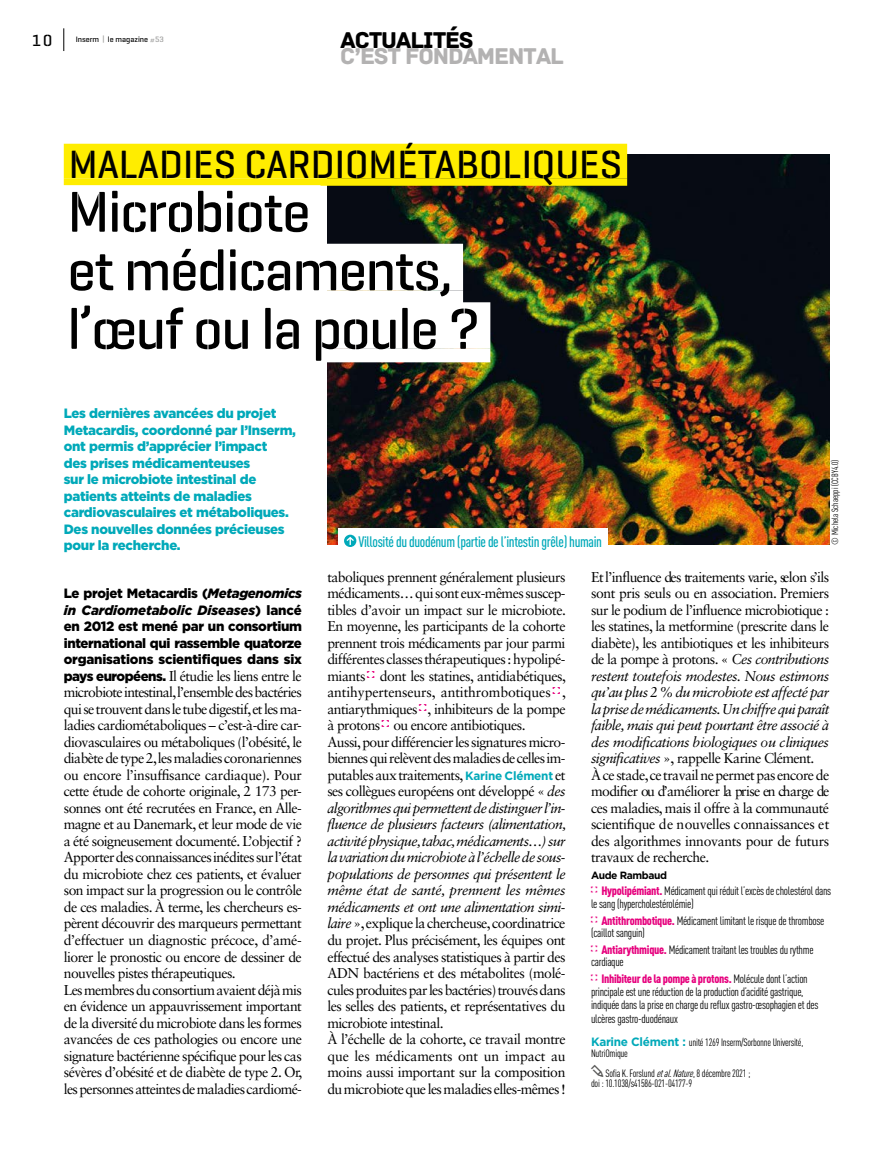
<style>
.page{position:relative;width:893px;height:1149px;background:#fff}
.page>*{position:absolute;margin:0;border:0;box-sizing:border-box;transform-origin:0 0}
.t1{font:500 58.5px/58.5px "Geogrotesque Stencil A";letter-spacing:-.025em;color:#000}
.t2{font:500 40.2px "Geogrotesque Stencil A";color:#000}
.t3{font:24px "Archive";letter-spacing:-.05em;color:#b3b2b2}
.t4{font:24px "Archive";letter-spacing:-.05em;color:#000}
.t5{font:500 16.5px "Geogrotesque Stencil A";color:#000}
.t6{font:500 condensed 15px "DINOT";letter-spacing:-.025em;color:#00a9b9}
.t7{font:14.25px/16.5px "Sabon LT Std";letter-spacing:-.04em;color:#000}
.t8{font:900 13.5px/16.5px "Gotham";letter-spacing:-.02em;color:#00a9b9}
.t9{font:900 13.5px/16.5px "Gotham";letter-spacing:-.01em;color:#000;text-align:justify}
.t10{font:condensed 12px/12.6px "DINOT";letter-spacing:-.025em;color:#000}
.t11{font:condensed 10.5px/11.7px "DINOT";letter-spacing:-.025em;color:#000}
.t12{font:700 10.5px "Gotham";letter-spacing:-.04em;color:#000}
.t13{font:condensed 9px "DINOT";color:#000}
.t14{font:500 7.95px "Geogrotesque Stencil A";color:#000}
.s1{color:#9d9d9c}
.s2{font-style:italic}
.s3{font-family:"Gotham";font-weight:900;font-size:13.5px}
.s4{color:#e6007d}
.s5{font-family:"Gotham";font-weight:700;font-size:12px;color:#00a9b9}
.s6{font-weight:900;color:#e6007d}
.s7{font-family:"Gotham";font-weight:700;font-stretch:normal;font-size:12px;color:#00a9b9}
</style>
<div class="page">
<img style="left:327px;top:154px;width:502px;height:390px">
<div style="left:64px;top:144px;width:563px;height:34px;background:#ffed00"></div>
<div style="left:64px;top:178px;width:563px;height:8px;background:#ffed00"></div>
<div style="left:59px;top:185px;width:261px;height:47px;background:#fff"></div>
<div style="left:59px;top:244px;width:404px;height:46px;background:#fff"></div>
<div style="left:59px;top:290px;width:404px;height:14px;background:#fff"></div>
<div style="left:59px;top:302px;width:431px;height:47px;background:#fff"></div>
<div style="left:59px;top:349px;width:431px;height:13px;background:#fff"></div>
<div style="left:338px;top:528px;width:270px;height:25px;background:#fff"></div>
<svg style="left:344px;top:534px;width:12px;height:13px"></svg>
<svg style="left:346px;top:536px;width:8px;height:8px"></svg>
<svg style="left:63px;top:28px;width:1px;height:23px"></svg>
<p class="t5" style="left:32px;top:30px;width:21px">10</p>
<p class="t14" style="left:76px;top:34px;width:90px">Inserm <span class="s1">|</span> le magazine <span class="s1">#53</span></p>
<h3 class="t4" style="left:340px;top:26px;width:135px">ACTUALITÉS</h3>
<h3 class="t3" style="left:340px;top:42px;width:226px">C’EST FONDAMENTAL</h3>
<h2 class="t2" style="left:69px;top:139px;width:555px">MALADIES CARDIOMÉTABOLIQUES</h2>
<h1 class="t1" style="left:67px;top:181px;width:415px">Microbiote<br>et médicaments, l’œuf ou la poule ?</h1>
<p class="t8" style="left:64px;top:405px;width:234px">Les dernières avancées du projet<br>Metacardis, coordonné par l’Inserm, ont permis d’apprécier l’impact<br>des prises médicamenteuses<br>sur le microbiote intestinal de patients atteints de maladies cardiovasculaires et métaboliques.<br>Des nouvelles données précieuses pour la recherche.</p>
<p class="t6" style="left:358px;top:532px;width:245px">Villosité du duodénum (partie de l’intestin grêle) humain</p>
<p class="t13" style="left:830px;top:544px;width:86px;rotate:-90deg">© Michela Schaeppi (CCBY4.0)</p>
<p class="t9" style="left:64px;top:585px;width:240px">Le projet Metacardis (<span class="s2">Metagenomics in Cardiometabolic Diseases</span>) lancé en 2012 est mené par un consortium international qui rassemble quatorze organisations scientifiques dans six</p>
<p class="t7" style="left:64px;top:667px;width:240px"><span class="s3">pays européens.</span> Il étudie les liens entre le microbiote intestinal, l’ensemble des bactéries qui se trouvent dans le tube digestif, et les ma&shy;ladies cardiométaboliques – c’est-à-dire car&shy;diovasculaires ou métaboliques (l’obésité, le diabète de type 2, les maladies coronariennes ou encore l’insuffisance cardiaque). Pour cette étude de cohorte originale, 2 173 per&shy;sonnes ont été recrutées en France, en Alle&shy;magne et au Danemark, et leur mode de vie a été soigneusement documenté. L’objectif ?<br>Apporter des connaissances inédites sur l’état du microbiote chez ces patients, et évaluer son impact sur la progression ou le contrôle de ces maladies. À terme, les chercheurs es&shy;pèrent découvrir des marqueurs permettant d’effectuer un diagnostic précoce, d’amé&shy;liorer le pronostic ou encore de dessiner de nouvelles pistes thérapeutiques.<br>Les membres du consortium avaient déjà mis en évidence un appauvrissement important de la diversité du microbiote dans les formes avancées de ces pathologies ou encore une signature bactérienne spécifique pour les cas sévères d’obésité et de diabète de type 2. Or, les personnes atteintes de maladies cardiomé-</p>
<p class="t7" style="left:327px;top:568px;width:240px">taboliques prennent généralement plusieurs médicaments… qui sont eux-mêmes suscep&shy;tibles d’avoir un impact sur le microbiote.<br>En moyenne, les participants de la cohorte prennent trois médicaments par jour parmi différentes classes thérapeutiques : hypolipé&shy;miants<span class="s4">✓</span> dont les statines, antidiabétiques, antihypertenseurs, antithrombotiques<span class="s4">✓</span>, antiarythmiques<span class="s4">✓</span>, inhibiteurs de la pompe à protons<span class="s4">✓</span> ou encore antibiotiques.<br>Aussi, pour différencier les signatures micro&shy;biennes qui relèvent des maladies de celles im&shy;putables aux traitements, <span class="s5">Karine Clément</span> et ses collègues européens ont développé « <span class="s2">des algorithmes qui permettent de distinguer l’in&shy;fluence de plusieurs facteurs (alimentation, activité physique, tabac, médicaments…) sur la variation du microbiote à l’échelle de sous&shy;populations de personnes qui présentent le même état de santé, prennent les mêmes médicaments et ont une alimentation simi&shy;laire</span> », explique la chercheuse, coordinatrice du projet. Plus précisément, les équipes ont effectué des analyses statistiques à partir des ADN bactériens et des métabolites (molé&shy;cules produites par les bactéries) trouvés dans les selles des patients, et représentatives du microbiote intestinal.<br>À l’échelle de la cohorte, ce travail montre que les médicaments ont un impact au moins aussi important sur la composition du microbiote que les maladies elles-mêmes !</p>
<p class="t7" style="left:591px;top:568px;width:240px">Et l’influence des traitements varie, selon s’ils sont pris seuls ou en association. Premiers sur le podium de l’influence microbiotique : les statines, la metformine (prescrite dans le diabète), les antibiotiques et les inhibiteurs de la pompe à protons. « <span class="s2">Ces contributions restent toutefois modestes. Nous estimons qu’au plus 2 % du microbiote est affecté par la prise de médicaments.Un chiffre qui paraît faible, mais qui peut pourtant être associé à des modifications biologiques ou cliniques significatives</span> », rappelle Karine Clément.<br>À ce stade,ce travail ne permet pas encore de modifier ou d’améliorer la prise en charge de ces maladies, mais il offre à la communauté scientifique de nouvelles connaissances et des algorithmes innovants pour de futurs travaux de recherche.</p>
<p class="t12" style="left:591px;top:868px;width:77px">Aude Rambaud</p>
<p class="t10" style="left:591px;top:884px;width:242px"><span class="s4">✔</span> <span class="s6">Hypolipémiant.</span> Médicament qui réduit l’excès de cholestérol dans le sang (hypercholestérolémie)</p>
<p class="t10" style="left:591px;top:913px;width:235px"><span class="s4">✔</span> <span class="s6">Antithrombotique.</span> Médicament limitant le risque de thrombose (caillot sanguin)</p>
<p class="t10" style="left:591px;top:942px;width:224px"><span class="s4">✔</span> <span class="s6">Antiarythmique.</span> Médicament traitant les troubles du rythme cardiaque</p>
<p class="t10" style="left:591px;top:971px;width:229px;line-height:13.2px"><span class="s4">✔</span> <span class="s6">Inhibiteur de la pompe à protons.</span> Molécule dont l’action principale est une réduction de la production d’acidité gastrique, indiquée dans la prise en charge du reflux gastro-œsophagien et des ulcères gastro-duodénaux</p>
<p class="t11" style="left:591px;top:1035px;width:214px"><span class="s7">Karine Clément :</span> unité 1269 Inserm/Sorbonne Université,<br>NutriOmique</p>
<p class="t11" style="left:591px;top:1067px;width:161px;line-height:10.5px;text-indent:14px">Sofia K. Forslund <span class="s2">etal.Nature</span>, 8 décembre 2021 ; doi : 10.1038/s41586-021-04177-9</p>
</div>
